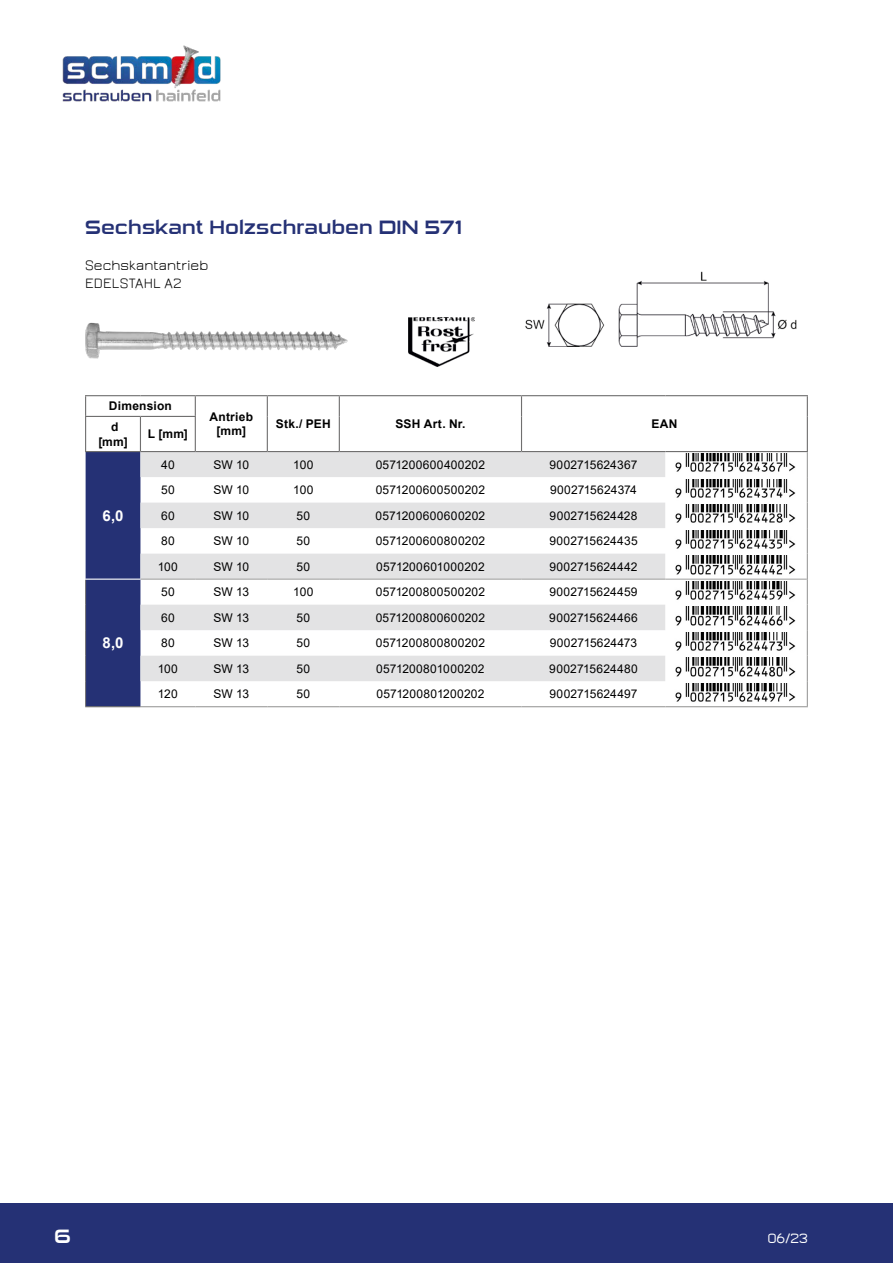
<style>
.page{position:relative;width:893px;height:1263px;background:#fff}
.page>*{position:absolute;margin:0;border:0;box-sizing:border-box;transform-origin:0 0}
.t1{font:19.5px "Sui Generis Rg SSH";letter-spacing:.005em;color:#253175}
.t2{font:19.5px "Sui Generis Rg SSH";color:#fff}
.t3{font:15px/18px "Jura";letter-spacing:.005em;color:#000}
.t4{font:700 15px "Arial";color:#fff}
.t5{font:600 15px "Jura";color:#fff}
.t6{font:12px "Arial";letter-spacing:.015em;color:#000}
.t7{font:700 12px/14.4px "Arial";letter-spacing:.02em;color:#000;text-align:center}
</style>
<div class="page">
<div style="left:0;top:1203px;width:893px;height:60px;background:#253175"></div>
<img style="left:62px;top:45px;width:159px;height:57px">
<img style="left:408px;top:317px;width:66px;height:50px">
<svg style="left:140px;top:452px;width:525px;height:229px;fill:#e3e3e4"></svg>
<hr style="left:85px;top:395px;width:55px;height:1px;background:#706f6f">
<svg style="left:85px;top:396px;width:1px;height:20px"></svg>
<hr style="left:140px;top:395px;width:55px;height:1px;background:#706f6f">
<hr style="left:195px;top:395px;width:72px;height:1px;background:#706f6f">
<svg style="left:195px;top:396px;width:1px;height:20px"></svg>
<hr style="left:267px;top:395px;width:72px;height:1px;background:#706f6f">
<svg style="left:267px;top:396px;width:1px;height:20px"></svg>
<hr style="left:339px;top:395px;width:182px;height:1px;background:#706f6f">
<svg style="left:339px;top:396px;width:1px;height:20px"></svg>
<hr style="left:521px;top:395px;width:144px;height:1px;background:#706f6f">
<svg style="left:521px;top:396px;width:1px;height:20px"></svg>
<hr style="left:665px;top:395px;width:143px;height:1px;background:#706f6f">
<svg style="left:807px;top:396px;width:1px;height:20px"></svg>
<hr style="left:85px;top:416px;width:55px;height:1px;background:#706f6f">
<hr style="left:85px;top:417px;width:1px;height:34px;background:#706f6f">
<hr style="left:140px;top:416px;width:56px;height:1px;background:#706f6f">
<hr style="left:140px;top:417px;width:1px;height:34px;background:#706f6f">
<hr style="left:195px;top:417px;width:1px;height:34px;background:#706f6f">
<hr style="left:267px;top:416px;width:1px;height:35px;background:#706f6f">
<hr style="left:339px;top:416px;width:1px;height:35px;background:#706f6f">
<hr style="left:521px;top:416px;width:1px;height:35px;background:#706f6f">
<hr style="left:807px;top:416px;width:1px;height:35px;background:#706f6f">
<hr style="left:85px;top:451px;width:55px;height:1px;background:#706f6f">
<hr style="left:140px;top:451px;width:55px;height:1px;background:#706f6f">
<hr style="left:195px;top:451px;width:72px;height:1px;background:#706f6f">
<hr style="left:267px;top:451px;width:72px;height:1px;background:#706f6f">
<hr style="left:339px;top:451px;width:182px;height:1px;background:#706f6f">
<hr style="left:521px;top:451px;width:144px;height:1px;background:#706f6f">
<hr style="left:665px;top:451px;width:143px;height:1px;background:#706f6f">
<svg style="left:665px;top:452px;width:143px;height:254px"></svg>
<hr style="left:140px;top:706px;width:55px;height:1px;background:#9d9d9c">
<hr style="left:195px;top:706px;width:72px;height:1px;background:#9d9d9c">
<hr style="left:267px;top:706px;width:72px;height:1px;background:#9d9d9c">
<hr style="left:339px;top:706px;width:182px;height:1px;background:#9d9d9c">
<hr style="left:521px;top:706px;width:144px;height:1px;background:#9d9d9c">
<hr style="left:665px;top:706px;width:143px;height:1px;background:#9d9d9c">
<hr style="left:140px;top:579px;width:55px;height:1px;background:#9d9d9c">
<hr style="left:195px;top:579px;width:72px;height:1px;background:#9d9d9c">
<hr style="left:267px;top:579px;width:72px;height:1px;background:#9d9d9c">
<hr style="left:339px;top:579px;width:182px;height:1px;background:#9d9d9c">
<hr style="left:521px;top:579px;width:144px;height:1px;background:#9d9d9c">
<hr style="left:665px;top:579px;width:142px;height:1px;background:#9d9d9c">
<div style="left:85px;top:452px;width:55px;height:254px;background:#253175"></div>
<hr style="left:85px;top:706px;width:55px;height:1px;background:#706f6f">
<hr style="left:85px;top:579px;width:55px;height:1px;background:#fff">
<img style="left:674px;top:454px;width:125px;height:21px">
<img style="left:674px;top:479px;width:125px;height:21px">
<img style="left:674px;top:505px;width:125px;height:21px">
<img style="left:674px;top:530px;width:125px;height:21px">
<img style="left:674px;top:556px;width:125px;height:21px">
<img style="left:674px;top:581px;width:125px;height:21px">
<img style="left:674px;top:607px;width:125px;height:21px">
<img style="left:674px;top:632px;width:125px;height:21px">
<img style="left:674px;top:658px;width:125px;height:21px">
<img style="left:674px;top:683px;width:125px;height:22px">
<img style="left:85px;top:322px;width:263px;height:37px">
<img style="left:525px;top:271px;width:272px;height:76px">
<h1 class="t1" style="left:85px;top:216px;width:378px">Sechskant Holzschrauben DIN 571</h1>
<p class="t3" style="left:85px;top:256px;width:125px">Sechskantantrieb<br>EDELSTAHL A2</p>
<p class="t7" style="left:109px;top:399px;width:64px">Dimension</p>
<p class="t7" style="left:210px;top:409px;width:45px">Antrieb [mm]</p>
<p class="t7" style="left:111px;top:420px;width:9px">d</p>
<p class="t7" style="left:276px;top:417px;width:56px">Stk./ PEH</p>
<p class="t7" style="left:395px;top:417px;width:72px">SSH Art. Nr.</p>
<p class="t7" style="left:651px;top:417px;width:27px">EAN</p>
<p class="t7" style="left:98px;top:434px;width:31px">[mm]</p>
<p class="t7" style="left:148px;top:427px;width:42px">L [mm]</p>
<p class="t4" style="left:103px;top:505px;width:22px">6,0</p>
<p class="t4" style="left:103px;top:632px;width:22px">8,0</p>
<p class="t6" style="left:161px;top:456px;width:15px">40</p>
<p class="t6" style="left:213px;top:456px;width:37px">SW 10</p>
<p class="t6" style="left:293px;top:456px;width:22px">100</p>
<p class="t6" style="left:376px;top:456px;width:111px">0571200600400202</p>
<p class="t6" style="left:549px;top:456px;width:89px">9002715624367</p>
<p class="t6" style="left:161px;top:482px;width:15px">50</p>
<p class="t6" style="left:213px;top:482px;width:37px">SW 10</p>
<p class="t6" style="left:293px;top:482px;width:22px">100</p>
<p class="t6" style="left:376px;top:482px;width:111px">0571200600500202</p>
<p class="t6" style="left:550px;top:482px;width:88px">9002715624374</p>
<p class="t6" style="left:161px;top:507px;width:15px">60</p>
<p class="t6" style="left:213px;top:507px;width:37px">SW 10</p>
<p class="t6" style="left:296px;top:507px;width:15px">50</p>
<p class="t6" style="left:376px;top:507px;width:111px">0571200600600202</p>
<p class="t6" style="left:550px;top:507px;width:89px">9002715624428</p>
<p class="t6" style="left:161px;top:533px;width:15px">80</p>
<p class="t6" style="left:213px;top:533px;width:37px">SW 10</p>
<p class="t6" style="left:296px;top:533px;width:15px">50</p>
<p class="t6" style="left:376px;top:533px;width:111px">0571200600800202</p>
<p class="t6" style="left:549px;top:533px;width:90px">9002715624435</p>
<p class="t6" style="left:158px;top:558px;width:22px">100</p>
<p class="t6" style="left:213px;top:558px;width:37px">SW 10</p>
<p class="t6" style="left:296px;top:558px;width:15px">50</p>
<p class="t6" style="left:376px;top:558px;width:110px">0571200601000202</p>
<p class="t6" style="left:549px;top:558px;width:90px">9002715624442</p>
<p class="t6" style="left:161px;top:584px;width:15px">50</p>
<p class="t6" style="left:213px;top:584px;width:37px">SW 13</p>
<p class="t6" style="left:293px;top:584px;width:22px">100</p>
<p class="t6" style="left:376px;top:584px;width:111px">0571200800500202</p>
<p class="t6" style="left:549px;top:584px;width:90px">9002715624459</p>
<p class="t6" style="left:161px;top:609px;width:15px">60</p>
<p class="t6" style="left:213px;top:609px;width:37px">SW 13</p>
<p class="t6" style="left:296px;top:609px;width:15px">50</p>
<p class="t6" style="left:376px;top:609px;width:111px">0571200800600202</p>
<p class="t6" style="left:549px;top:609px;width:90px">9002715624466</p>
<p class="t6" style="left:161px;top:635px;width:15px">80</p>
<p class="t6" style="left:213px;top:635px;width:37px">SW 13</p>
<p class="t6" style="left:296px;top:635px;width:15px">50</p>
<p class="t6" style="left:376px;top:635px;width:111px">0571200800800202</p>
<p class="t6" style="left:550px;top:635px;width:89px">9002715624473</p>
<p class="t6" style="left:158px;top:660px;width:22px">100</p>
<p class="t6" style="left:213px;top:660px;width:37px">SW 13</p>
<p class="t6" style="left:296px;top:660px;width:15px">50</p>
<p class="t6" style="left:376px;top:660px;width:110px">0571200801000202</p>
<p class="t6" style="left:549px;top:660px;width:90px">9002715624480</p>
<p class="t6" style="left:158px;top:686px;width:21px">120</p>
<p class="t6" style="left:213px;top:686px;width:37px">SW 13</p>
<p class="t6" style="left:296px;top:686px;width:15px">50</p>
<p class="t6" style="left:376px;top:686px;width:109px">0571200801200202</p>
<p class="t6" style="left:549px;top:686px;width:89px">9002715624497</p>
<h1 class="t2" style="left:54px;top:1225px;width:18px">6</h1>
<p class="t5" style="left:768px;top:1230px;width:42px">06/23</p>
</div>
